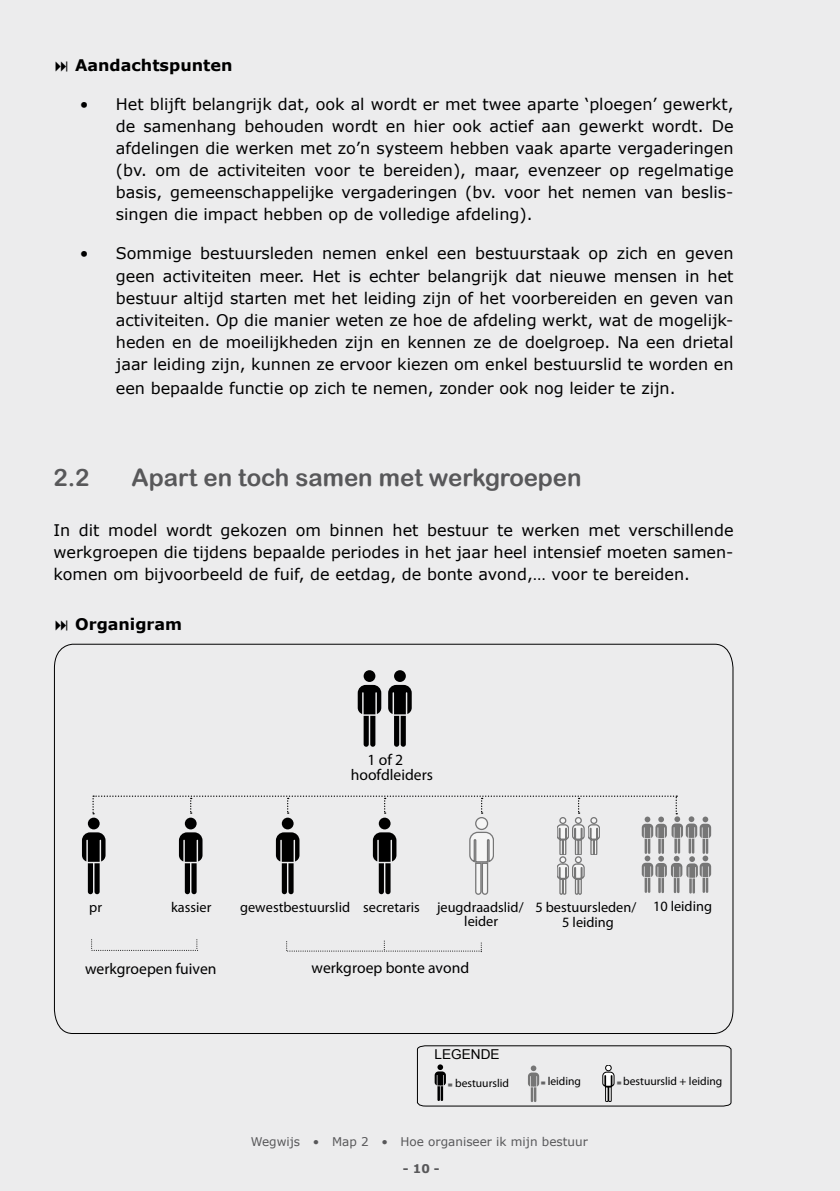
<style>
.page{position:relative;width:840px;height:1191px;background:#fff}
.page>*{position:absolute;margin:0;border:0;box-sizing:border-box;transform-origin:0 0}
.t1{font:24px "Arial Rounded MT Bold";color:#58585a}
.t2{font:16px/22px "Verdana";color:#000;text-align:justify}
.t3{font:700 16px "Verdana";color:#000}
.t4{font:condensed 15.6px/14.6px "Helvetica Neue LT Std";color:#000}
.t5{font:condensed 14.4px/14px "Helvetica Neue LT Std";color:#000;text-align:center}
.t6{font:13.6px "Arial";color:#000}
.t7{font:12px "Verdana";color:#58585a}
.t8{font:700 12px "Verdana";color:#58585a}
.t9{font:condensed 11.6px "Helvetica Neue LT Std";color:#000}
.t10{font:8.4px "Arial";color:#000}
</style>
<div class="page">
<div style="left:0;top:0;width:839px;height:1191px;background:#ececed"></div>
<svg style="left:54px;top:644px;width:678px;height:389px"></svg>
<svg style="left:357px;top:670px;width:24px;height:76px"></svg>
<svg style="left:388px;top:670px;width:23px;height:76px"></svg>
<svg style="left:91px;top:937px;width:106px;height:14px"></svg>
<svg style="left:286px;top:939px;width:195px;height:12px"></svg>
<svg style="left:82px;top:795px;width:628px;height:99px"></svg>
<svg style="left:417px;top:1045px;width:314px;height:61px"></svg>
<p class="t3" style="left:75px;top:55px;width:159px">Aandachtspunten</p>
<p class="t2" style="left:116px;top:93px;width:619px">Het blijft belangrijk dat, ook al wordt er met twee aparte ‘ploegen’ gewerkt, de samenhang behouden wordt en hier ook actief aan gewerkt wordt. De afdelingen die werken met zo’n systeem hebben vaak aparte vergaderingen (bv. om de activiteiten voor te bereiden), maar, evenzeer op regelmatige basis, gemeenschappelijke vergaderingen (bv. voor het nemen van beslis&shy;singen die impact hebben op de volledige afdeling).</p>
<p class="t2" style="left:116px;top:242px;width:619px">Sommige bestuursleden nemen enkel een bestuurstaak op zich en geven geen activiteiten meer. Het is echter belangrijk dat nieuwe mensen in het bestuur altijd starten met het leiding zijn of het voorbereiden en geven van activiteiten. Op die manier weten ze hoe de afdeling werkt, wat de mogelijk&shy;heden en de moeilijkheden zijn en kennen ze de doelgroep. Na een drietal jaar leiding zijn, kunnen ze ervoor kiezen om enkel bestuurslid te worden en</p>
<p class="t2" style="left:116px;top:376px;width:561px">een bepaalde functie op zich te nemen, zonder ook nog leider te zijn.</p>
<p class="t2" style="left:80px;top:93px;width:10px">•</p>
<p class="t2" style="left:80px;top:242px;width:10px">•</p>
<h1 class="t1" style="left:53px;top:463px;width:38px">2.2</h1>
<h1 class="t1" style="left:131px;top:463px;width:451px">Apart en toch samen met werkgroepen</h1>
<p class="t2" style="left:53px;top:518px;width:681px">In dit model wordt gekozen om binnen het bestuur te werken met verschillende werkgroepen die tijdens bepaalde periodes in het jaar heel intensief moeten samen&shy;komen om bijvoorbeeld de fuif, de eetdag, de bonte avond,… voor te bereiden.</p>
<p class="t3" style="left:75px;top:614px;width:109px">Organigram</p>
<p class="t4" style="left:350px;top:752px;width:84px;text-indent:17px">1 of 2 hoofdleiders</p>
<p class="t5" style="left:89px;top:899px;width:14px">pr</p>
<p class="t5" style="left:171px;top:899px;width:42px">kassier</p>
<p class="t5" style="left:240px;top:899px;width:181px">gewestbestuurslid secretaris</p>
<p class="t5" style="left:437px;top:900px;width:88px">jeugdraadslid/ leider</p>
<p class="t5" style="left:535px;top:899px;width:102px;line-height:15.4px">5 bestuursleden/<br>5 leiding</p>
<p class="t5" style="left:652px;top:898px;width:60px">10 leiding</p>
<p class="t4" style="left:85px;top:961px;width:133px">werkgroepen fuiven</p>
<p class="t4" style="left:311px;top:960px;width:159px">werkgroep bonte avond</p>
<p class="t6" style="left:434px;top:1045px;width:66px">LEGENDE</p>
<p class="t10" style="left:447px;top:1079px;width:6px">=</p>
<p class="t9" style="left:455px;top:1075px;width:55px">bestuurslid</p>
<p class="t9" style="left:547px;top:1074px;width:35px">leiding</p>
<p class="t9" style="left:623px;top:1073px;width:100px">bestuurslid + leiding</p>
<p class="t10" style="left:540px;top:1077px;width:6px">=</p>
<p class="t10" style="left:616px;top:1077px;width:6px">=</p>
<p class="t7" style="left:251px;top:1133px;width:338px">Wegwijs • Map 2 • Hoe organiseer ik mijn bestuur</p>
<p class="t8" style="left:402px;top:1161px;width:38px">- 10 -</p>
</div>
